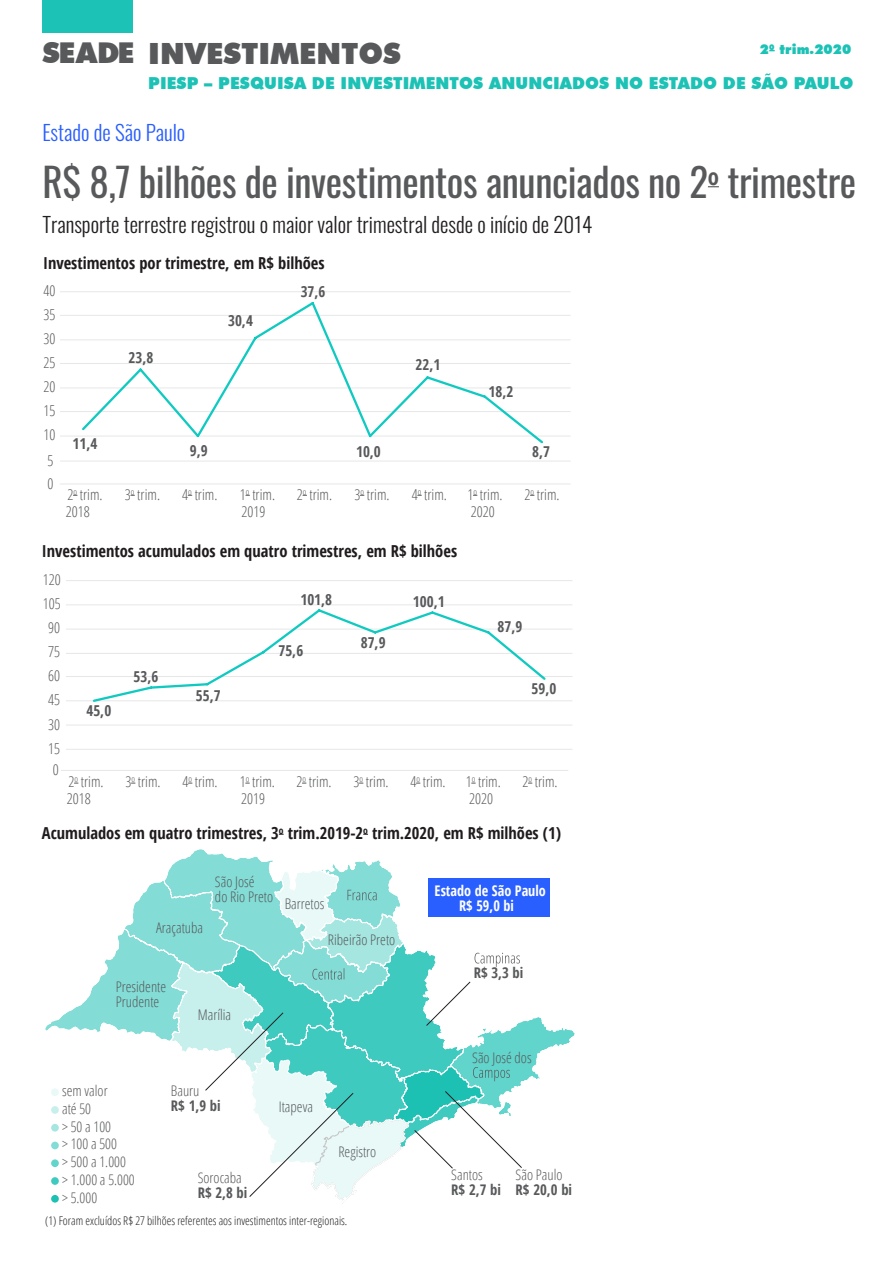
<style>
.page{position:relative;width:893px;height:1263px;background:#fff}
.page>*{position:absolute;margin:0;border:0;box-sizing:border-box;transform-origin:0 0}
.t1{font:39px "Oswald";letter-spacing:-.01em;color:#58595b}
.t2{font:900 29.25px "Futura BT";letter-spacing:.005em;color:#58595b}
.t3{font:900 28.65px "Futura BT";letter-spacing:-.03em;color:#58595b}
.t4{font:300 21px "Oswald";color:#231f20}
.t5{font:300 21px "Oswald";color:#295eff}
.t6{font:700 16.5px "Open Sans Condensed";color:#201c1d}
.t7{font:900 16.5px "Futura BT";letter-spacing:.005em;color:#1cc2b5}
.t8{font:300 15px/23.4px "Open Sans Condensed";color:#58595b}
.t9{font:700 15px "Open Sans Condensed";color:#58595b}
.t10{font:300 14.7px/17.7px "Open Sans Condensed";color:#58595b}
.t11{font:700 14.7px "Open Sans Condensed";color:#58595b}
.t12{font:700 14.7px/15px "Open Sans Condensed";color:#fff;text-align:center}
.t13{font:900 13.5px "Futura BT";letter-spacing:.005em;color:#1cc2b5}
.t14{font:300 12px "Open Sans Condensed";color:#231f20}
</style>
<div class="page">
<div style="left:43px;top:0;width:90px;height:33px;background:#1cc2b5"></div>
<svg style="left:45px;top:849px;width:530px;height:355px"></svg>
<div style="left:428px;top:878px;width:121px;height:39px;background:#2a5fff"></div>
<hr style="left:60px;top:461px;width:511px;height:1px;background:#e6e7e8">
<hr style="left:60px;top:436px;width:511px;height:1px;background:#e6e7e8">
<hr style="left:60px;top:411px;width:511px;height:1px;background:#e6e7e8">
<hr style="left:60px;top:387px;width:511px;height:1px;background:#e6e7e8">
<hr style="left:60px;top:363px;width:511px;height:1px;background:#e6e7e8">
<hr style="left:60px;top:339px;width:511px;height:1px;background:#e6e7e8">
<hr style="left:60px;top:315px;width:511px;height:1px;background:#e6e7e8">
<hr style="left:60px;top:291px;width:511px;height:1px;background:#e6e7e8">
<hr style="left:60px;top:484px;width:511px;height:1px;background:#e6e7e8">
<svg style="left:80px;top:302px;width:465px;height:142px"></svg>
<hr style="left:61px;top:770px;width:507px;height:1px;background:#e6e7e8">
<hr style="left:66px;top:749px;width:506px;height:1px;background:#e6e7e8">
<hr style="left:66px;top:725px;width:506px;height:1px;background:#e6e7e8">
<hr style="left:66px;top:700px;width:506px;height:1px;background:#e6e7e8">
<hr style="left:66px;top:676px;width:506px;height:1px;background:#e6e7e8">
<hr style="left:66px;top:653px;width:506px;height:1px;background:#e6e7e8">
<hr style="left:66px;top:629px;width:506px;height:1px;background:#e6e7e8">
<hr style="left:66px;top:604px;width:506px;height:1px;background:#e6e7e8">
<hr style="left:66px;top:580px;width:506px;height:1px;background:#e6e7e8">
<svg style="left:92px;top:609px;width:454px;height:93px"></svg>
<h3 class="t3" style="left:43px;top:35px;width:93px">SEADE</h3>
<h2 class="t2" style="left:148px;top:35px;width:254px">INVESTIMENTOS</h2>
<p class="t7" style="left:148px;top:73px;width:707px">PIESP – PESQUISA DE INVESTIMENTOS ANUNCIADOS NO ESTADO DE SÃO PAULO</p>
<p class="t13" style="left:760px;top:41px;width:93px">2<sup>0</sup> trim.2020</p>
<h3 class="t5" style="left:43px;top:114px;width:144px">Estado de São Paulo</h3>
<h1 class="t1" style="left:43px;top:147px;width:815px">R$ 8,7 bilhões de investimentos anunciados no 2<sup>o</sup> trimestre</h1>
<h3 class="t4" style="left:43px;top:206px;width:551px">Transporte terrestre registrou o maior valor trimestral desde o início de 2014</h3>
<p class="t6" style="left:43px;top:252px;width:283px">Investimentos por trimestre, em R$ bilhões</p>
<p class="t8" style="left:43px;top:278px;width:13px">40</p>
<p class="t8" style="left:43px;top:302px;width:13px">35</p>
<p class="t8" style="left:43px;top:326px;width:13px">30</p>
<p class="t8" style="left:43px;top:350px;width:13px">25</p>
<p class="t8" style="left:43px;top:374px;width:13px">20</p>
<p class="t8" style="left:43px;top:398px;width:13px">15</p>
<p class="t8" style="left:43px;top:422px;width:13px">10</p>
<p class="t8" style="left:47px;top:448px;width:7px">5<br>0</p>
<p class="t9" style="left:72px;top:433px;width:26px">11,4</p>
<p class="t9" style="left:129px;top:348px;width:26px">23,8</p>
<p class="t9" style="left:228px;top:310px;width:26px">30,4</p>
<p class="t9" style="left:190px;top:440px;width:19px">9,9</p>
<p class="t9" style="left:301px;top:282px;width:26px">37,6</p>
<p class="t9" style="left:356px;top:441px;width:26px">10,0</p>
<p class="t9" style="left:415px;top:354px;width:26px">22,1</p>
<p class="t9" style="left:489px;top:381px;width:26px">18,2</p>
<p class="t9" style="left:532px;top:441px;width:19px">8,7</p>
<p class="t8" style="left:67px;top:482px;width:37px">2<sup>o</sup> trim.</p>
<p class="t8" style="left:125px;top:482px;width:37px">3<sup>o</sup> trim.</p>
<p class="t8" style="left:182px;top:482px;width:37px">4<sup>o</sup> trim.</p>
<p class="t8" style="left:240px;top:482px;width:37px">1<sup>o</sup> trim.</p>
<p class="t8" style="left:297px;top:482px;width:37px">2<sup>o</sup> trim.</p>
<p class="t8" style="left:354px;top:482px;width:37px">3<sup>o</sup> trim.</p>
<p class="t8" style="left:412px;top:482px;width:37px">4<sup>o</sup> trim.</p>
<p class="t8" style="left:467px;top:482px;width:37px">1<sup>o</sup> trim.</p>
<p class="t8" style="left:524px;top:482px;width:37px">2<sup>o</sup> trim.</p>
<p class="t8" style="left:66px;top:499px;width:25px">2018</p>
<p class="t8" style="left:241px;top:499px;width:25px">2019</p>
<p class="t8" style="left:471px;top:499px;width:25px">2020</p>
<p class="t6" style="left:42px;top:539px;width:417px">Investimentos acumulados em quatro trimestres, em R$ bilhões</p>
<p class="t8" style="left:43px;top:567px;width:19px">120</p>
<p class="t8" style="left:43px;top:591px;width:19px">105</p>
<p class="t8" style="left:48px;top:616px;width:13px">90</p>
<p class="t8" style="left:48px;top:640px;width:13px">75</p>
<p class="t8" style="left:48px;top:664px;width:13px">60</p>
<p class="t8" style="left:48px;top:688px;width:13px">45</p>
<p class="t8" style="left:48px;top:712px;width:13px">30</p>
<p class="t8" style="left:48px;top:736px;width:13px">15</p>
<p class="t8" style="left:53px;top:758px;width:7px">0</p>
<p class="t9" style="left:86px;top:700px;width:26px">45,0</p>
<p class="t9" style="left:134px;top:666px;width:26px">53,6</p>
<p class="t9" style="left:196px;top:685px;width:26px">55,7</p>
<p class="t9" style="left:300px;top:589px;width:33px">101,8</p>
<p class="t9" style="left:278px;top:640px;width:26px">75,6</p>
<p class="t9" style="left:361px;top:632px;width:26px">87,9</p>
<p class="t9" style="left:413px;top:591px;width:33px">100,1</p>
<p class="t9" style="left:497px;top:616px;width:26px">87,9</p>
<p class="t9" style="left:532px;top:678px;width:26px">59,0</p>
<p class="t8" style="left:68px;top:770px;width:37px">2<sup>o</sup> trim.</p>
<p class="t8" style="left:125px;top:770px;width:37px">3<sup>o</sup> trim.</p>
<p class="t8" style="left:182px;top:770px;width:37px">4<sup>o</sup> trim.</p>
<p class="t8" style="left:240px;top:770px;width:37px">1<sup>o</sup> trim.</p>
<p class="t8" style="left:296px;top:770px;width:37px">2<sup>o</sup> trim.</p>
<p class="t8" style="left:353px;top:770px;width:37px">3<sup>o</sup> trim.</p>
<p class="t8" style="left:410px;top:770px;width:37px">4<sup>o</sup> trim.</p>
<p class="t8" style="left:466px;top:770px;width:37px">1<sup>o</sup> trim.</p>
<p class="t8" style="left:522px;top:770px;width:37px">2<sup>o</sup> trim.</p>
<p class="t8" style="left:67px;top:787px;width:25px">2018</p>
<p class="t8" style="left:241px;top:787px;width:25px">2019</p>
<p class="t8" style="left:469px;top:787px;width:25px">2020</p>
<p class="t6" style="left:42px;top:821px;width:521px">Acumulados em quatro trimestres, 3<sup>o</sup> trim.2019-2<sup>o</sup> trim.2020, em R$ milhões (1)</p>
<p class="t10" style="left:156px;top:918px;width:49px">Araçatuba</p>
<p class="t10" style="left:215px;top:873px;width:60px;line-height:15px">São José<br>do Rio Preto</p>
<p class="t10" style="left:285px;top:895px;width:41px">Barretos</p>
<p class="t10" style="left:328px;top:930px;width:69px">Ribeirão Preto</p>
<p class="t10" style="left:116px;top:978px;width:52px;line-height:15px">Presidente<br>Prudente</p>
<p class="t10" style="left:198px;top:1005px;width:35px">Marília</p>
<p class="t10" style="left:62px;top:1081px;width:74px">sem valor<br>até 50<br>&gt; 50 a 100<br>&gt; 100 a 500<br>&gt; 500 a 1.000 &gt; 1.000 a 5.000 &gt; 5.000</p>
<p class="t10" style="left:171px;top:1081px;width:30px">Bauru</p>
<p class="t11" style="left:171px;top:1095px;width:51px">R$ 1,9 bi</p>
<p class="t10" style="left:198px;top:1168px;width:46px">Sorocaba</p>
<p class="t11" style="left:198px;top:1182px;width:51px">R$ 2,8 bi</p>
<p class="t10" style="left:279px;top:1098px;width:36px">Itapeva</p>
<p class="t10" style="left:338px;top:1142px;width:39px">Registro</p>
<p class="t14" style="left:45px;top:1212px;width:304px">(1) Foram excluídos R$ 27 bilhões referentes aos investimentos inter-regionais.</p>
<p class="t12" style="left:435px;top:882px;width:113px">Estado de São Paulo<br>R$ 59,0 bi</p>
<p class="t11" style="left:474px;top:963px;width:51px">R$ 3,3 bi</p>
<p class="t10" style="left:472px;top:1048px;width:61px">São José dos</p>
<p class="t10" style="left:451px;top:1165px;width:33px">Santos</p>
<p class="t11" style="left:451px;top:1179px;width:51px">R$ 2,7 bi</p>
<p class="t10" style="left:516px;top:1165px;width:48px">São Paulo</p>
<p class="t11" style="left:516px;top:1179px;width:58px">R$ 20,0 bi</p>
</div>
